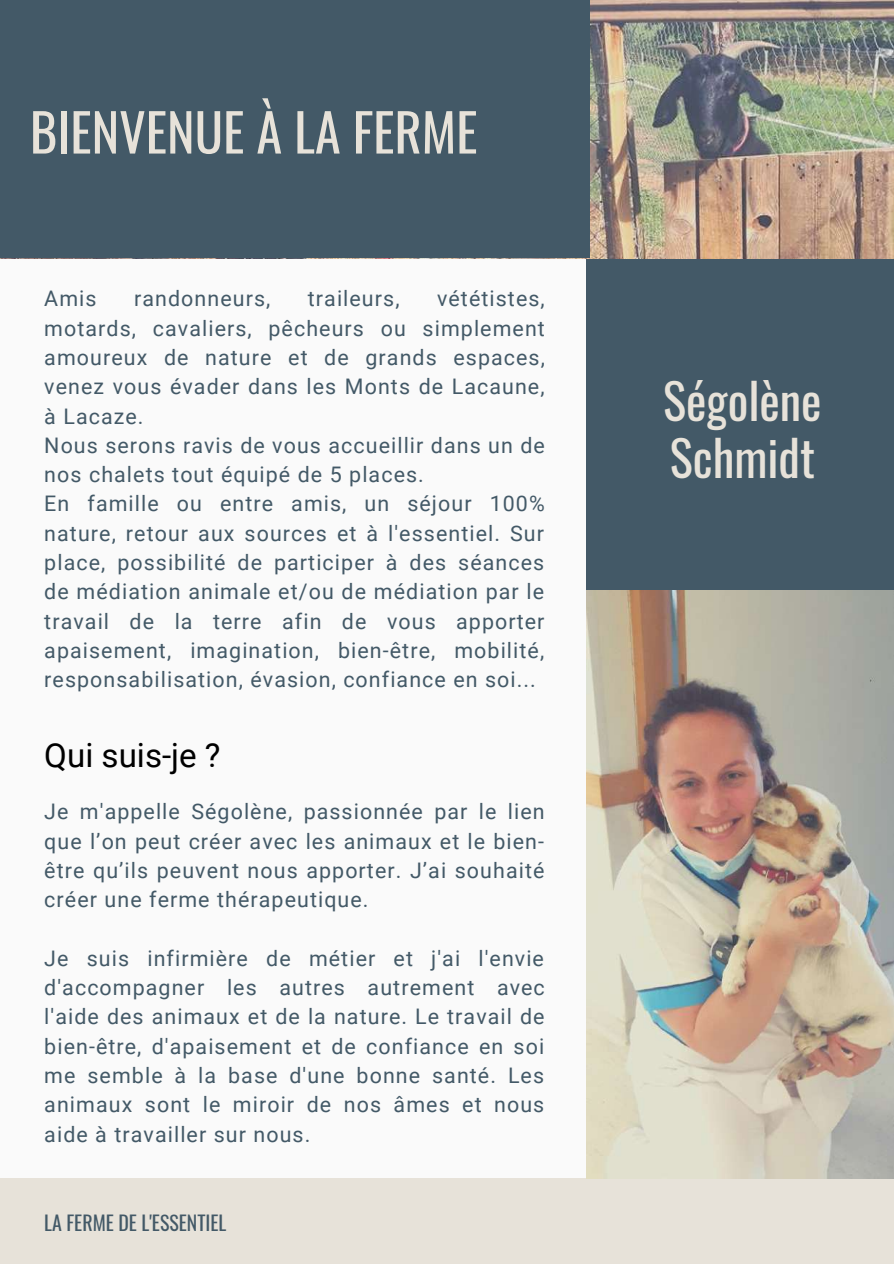
<style>
.page{position:relative;width:894px;height:1264px;background:#fff}
.page>*{position:absolute;margin:0;border:0;box-sizing:border-box;transform-origin:0 0}
.t1{font:52.35px "Oswald";color:#e7e2d9}
.t2{font:48.6px/57.4px "Oswald";color:#e7e2d9}
.t3{font:33.15px "Roboto";color:#000}
.t4{font:21.45px/29.2px "Roboto";letter-spacing:.05em;color:#435967;text-align:justify}
.t5{font:19.8px "Oswald";color:#435967}
</style>
<div class="page">
<div style="left:0;top:0;width:893px;height:1263px;background:#fafafa"></div>
<div style="left:586px;top:258px;width:307px;height:857px;background:#435967"></div>
<img style="left:589px;top:0;width:304px;height:258px">
<div style="left:0;top:0;width:589px;height:258px;background:#435967"></div>
<div style="left:0;top:1178px;width:893px;height:85px;background:#e7e2d9"></div>
<img style="left:586px;top:590px;width:307px;height:588px">
<h1 class="t1" style="left:30px;top:91px;width:449px">BIENVENUE À LA FERME</h1>
<p class="t4" style="left:44px;top:284px;width:502px;text-align:left;text-indent:392px">vététistes, motards, cavaliers, pêcheurs ou simplement amoureux de nature et de grands espaces, venez vous évader dans les Monts de Lacaune, à Lacaze.<br>Nous serons ravis de vous accueillir dans un de nos chalets tout équipé de 5 places.<br>En famille ou entre amis, un séjour 100% nature, retour aux sources et à l'essentiel. Sur place, possibilité de participer à des séances de médiation animale et/ou de médiation par le travail de la terre afin de vous apporter apaisement, imagination, bien-être, mobilité, responsabilisation, évasion, confiance en soi...</p>
<p class="t4" style="left:44px;top:284px;width:54px">Amis</p>
<p class="t4" style="left:134px;top:284px;width:138px">randonneurs,</p>
<p class="t4" style="left:308px;top:284px;width:93px">traileurs,</p>
<h3 class="t3" style="left:44px;top:736px;width:178px">Qui suis-je ?</h3>
<p class="t4" style="left:44px;top:797px;width:501px">Je m'appelle Ségolène, passionnée par le lien que l’on peut créer avec les animaux et le bien&shy;être qu’ils peuvent nous apporter. J’ai souhaité créer une ferme thérapeutique.</p>
<p class="t4" style="left:44px;top:943px;width:502px">Je suis infirmière de métier et j'ai l'envie d'accompagner les autres autrement avec l'aide des animaux et de la nature. Le travail de bien-être, d'apaisement et de confiance en soi me semble à la base d'une bonne santé. Les animaux sont le miroir de nos âmes et nous aide à travailler sur nous.</p>
<p class="t5" style="left:44px;top:1206px;width:184px">LA FERME DE L'ESSENTIEL</p>
<h2 class="t2" style="left:663px;top:370px;width:160px">Ségolène<br>Schmidt</h2>
</div>
